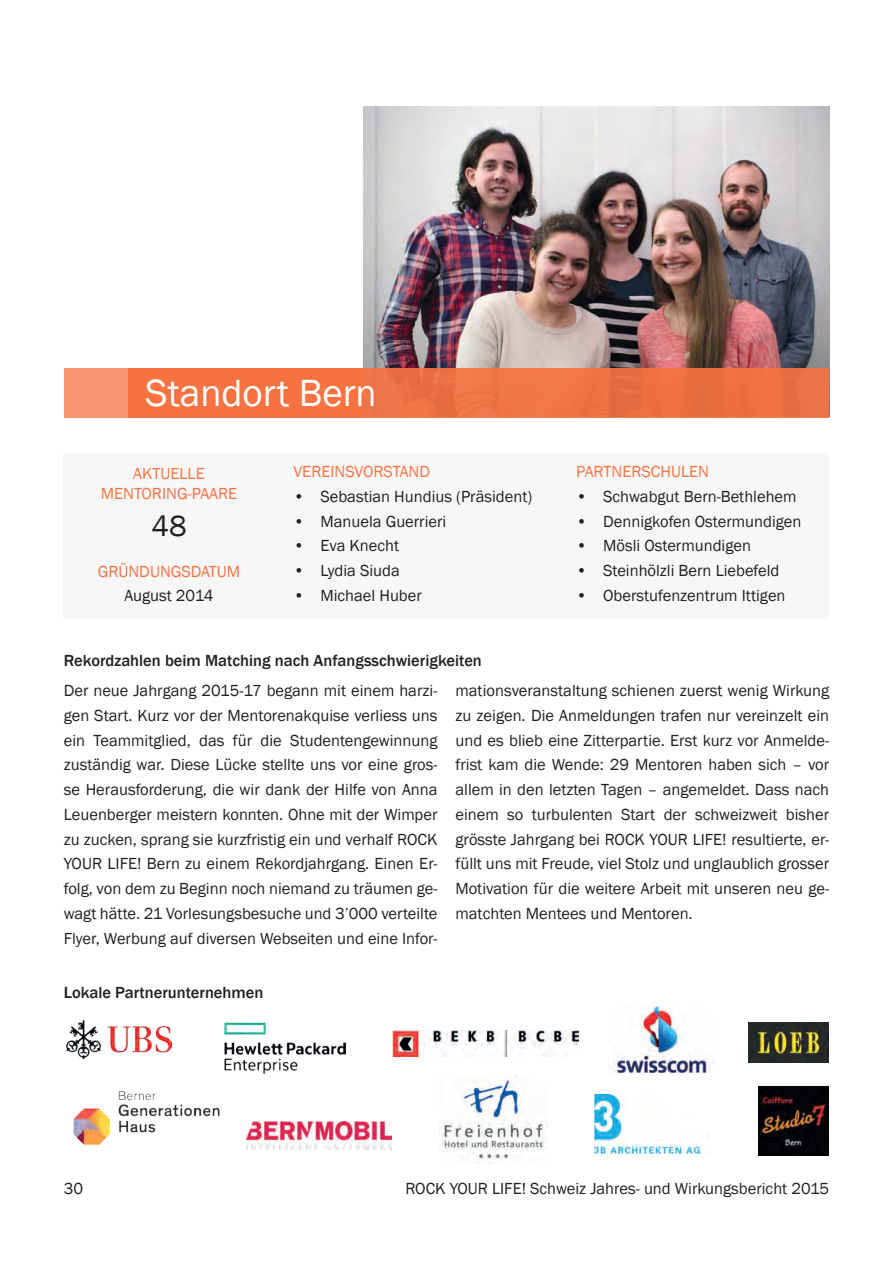
<style>
.page{position:relative;width:893px;height:1263px;background:#fff}
.page>*{position:absolute;margin:0;border:0;box-sizing:border-box;transform-origin:0 0}
.t1{font:39px "Franklin Gothic";color:#fff}
.t2{font:30px "Franklin Gothic";color:#241f1f}
.t3{font:16.5px/24.8px "Franklin Gothic";color:#241f1f;text-align:justify}
.t4{font:500 16.5px "Franklin Gothic";color:#241f1f}
.t5{font:16.5px/19.5px "Franklin Gothic";color:#f67341;text-align:center}
</style>
<div class="page">
<div style="left:64px;top:453px;width:765px;height:166px;background:#f8f7f7"></div>
<img style="left:364px;top:106px;width:465px;height:262px">
<div style="left:128px;top:368px;width:236px;height:49px;background:#f67341"></div>
<div style="left:289px;top:368px;width:540px;height:49px;background:#ef7343"></div>
<div style="left:64px;top:368px;width:64px;height:50px;background:#f99570"></div>
<img style="left:225px;top:1023px;width:121px;height:51px">
<img style="left:613px;top:1007px;width:102px;height:65px">
<img style="left:66px;top:1021px;width:105px;height:38px">
<img style="left:594px;top:1094px;width:116px;height:59px">
<img style="left:393px;top:1030px;width:186px;height:26px">
<img style="left:246px;top:1122px;width:146px;height:27px">
<img style="left:759px;top:1086px;width:69px;height:70px">
<img style="left:439px;top:1075px;width:108px;height:89px">
<img style="left:749px;top:1023px;width:79px;height:39px">
<img style="left:73px;top:1069px;width:164px;height:77px">
<h1 class="t1" style="left:146px;top:369px;width:233px">Standort Bern</h1>
<p class="t5" style="left:101px;top:464px;width:138px">AKTUELLE<br>MENTORING-PAARE</p>
<h2 class="t2" style="left:151px;top:508px;width:37px">48</h2>
<p class="t5" style="left:98px;top:562px;width:144px">GRÜNDUNGSDATUM</p>
<p class="t3" style="left:125px;top:584px;width:90px">August 2014</p>
<p class="t5" style="left:293px;top:462px;width:138px">VEREINSVORSTAND</p>
<p class="t3" style="left:293px;top:484px;width:240px">• Sebastian Hundius (Präsident)</p>
<p class="t3" style="left:293px;top:509px;width:154px">• Manuela Guerrieri</p>
<p class="t3" style="left:293px;top:534px;width:107px">• Eva Knecht</p>
<p class="t3" style="left:293px;top:559px;width:108px">• Lydia Siuda</p>
<p class="t3" style="left:293px;top:583px;width:130px">• Michael Huber</p>
<p class="t4" style="left:64px;top:651px;width:420px">Rekordzahlen beim Matching nach Anfangsschwierigkeiten</p>
<p class="t5" style="left:576px;top:462px;width:134px">PARTNERSCHULEN</p>
<p class="t3" style="left:576px;top:484px;width:222px">• Schwabgut Bern-Bethlehem</p>
<p class="t3" style="left:576px;top:509px;width:227px">• Dennigkofen Ostermundigen</p>
<p class="t3" style="left:576px;top:534px;width:176px">• Mösli Ostermundigen</p>
<p class="t3" style="left:576px;top:559px;width:205px">• Steinhölzli Bern Liebefeld</p>
<p class="t3" style="left:576px;top:583px;width:211px">• Oberstufenzentrum Ittigen</p>
<p class="t3" style="left:64px;top:679px;width:375px">Der neue Jahrgang 2015-17 begann mit einem harzi&shy;gen Start. Kurz vor der Mentorenakquise verliess uns ein Teammitglied, das für die Studentengewinnung zuständig war. Diese Lücke stellte uns vor eine gros&shy;se Herausforderung, die wir dank der Hilfe von Anna Leuenberger meistern konnten. Ohne mit der Wimper zu zucken, sprang sie kurzfristig ein und verhalf ROCK YOUR LIFE! Bern zu einem Rekordjahrgang. Einen Er&shy;folg, von dem zu Beginn noch niemand zu träumen ge&shy;wagt hätte. 21 Vorlesungsbesuche und 3’000 verteilte Flyer, Werbung auf diversen Webseiten und eine Infor-</p>
<p class="t3" style="left:455px;top:679px;width:375px">mationsveranstaltung schienen zuerst wenig Wirkung zu zeigen. Die Anmeldungen trafen nur vereinzelt ein und es blieb eine Zitterpartie. Erst kurz vor Anmelde&shy;frist kam die Wende: 29 Mentoren haben sich – vor allem in den letzten Tagen – angemeldet. Dass nach einem so turbulenten Start der schweizweit bisher grösste Jahrgang bei ROCK YOUR LIFE! resultierte, er&shy;füllt uns mit Freude, viel Stolz und unglaublich grosser Motivation für die weitere Arbeit mit unseren neu ge&shy;matchten Mentees und Mentoren.</p>
<p class="t4" style="left:64px;top:982px;width:201px">Lokale Partnerunternehmen</p>
<p class="t3" style="left:64px;top:1176px;width:21px">30</p>
<p class="t3" style="left:405px;top:1176px;width:425px">ROCK YOUR LIFE! Schweiz Jahres- und Wirkungsbericht 2015</p>
</div>
